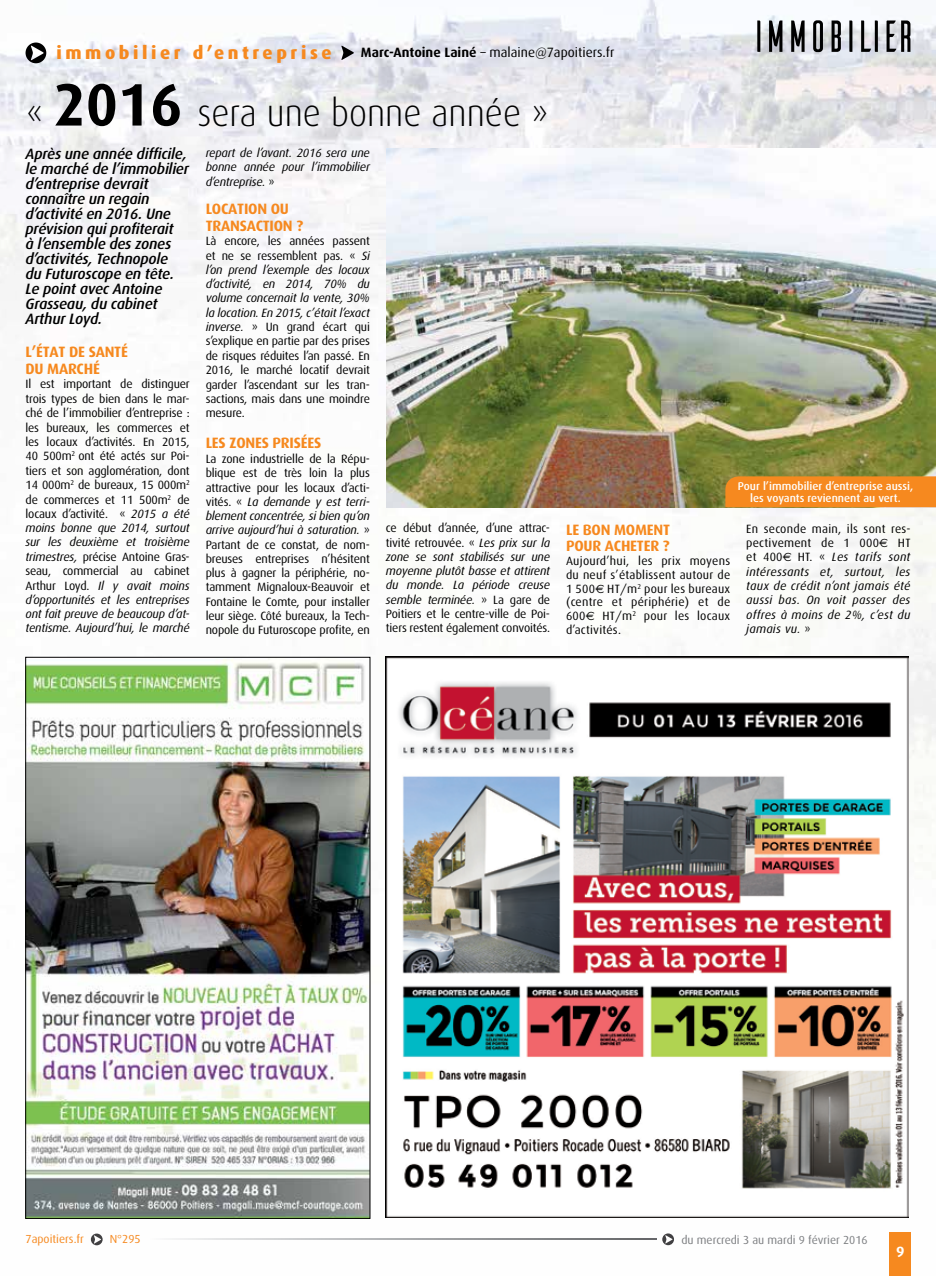
<style>
.page{position:relative;width:936px;height:1276px;background:#fff}
.page>*{position:absolute;margin:0;border:0;box-sizing:border-box;transform-origin:0 0}
.t1{font:300 37.5px "Dax";color:#000;scale:.95 1}
.t2{font:800 18px "Dax";letter-spacing:.2em;color:#f6891f}
.t3{font:italic 500 15px/15px "Dax";letter-spacing:-.015em;color:#000}
.t4{font:700 15px/16.5px "Dax";letter-spacing:.06em;color:#f6891f}
.t5{font:700 15px "Dax";color:#fff}
.t6{font:13.5px "Dax";color:#000}
.t7{font:12px/14.4px "Dax";letter-spacing:-.015em;color:#000;text-align:justify}
.t8{font:italic 12px/14.4px "Dax";letter-spacing:-.005em;color:#000;text-align:justify}
.t9{font:11.7px "Dax";color:#7c7e81}
.t10{font:11.7px "Dax";color:#f6891f}
.t11{font:500 11.25px/12px "Dax";color:#fff;text-align:center}
.s1{font-weight:700}
.s2{font-weight:700;font-size:60px}
.s3{font-style:italic}
.s4{font-style:normal}
.s5{font-family:"Euro Sans"}
.s6{font-family:"Euro Sans";font-style:normal}
</style>
<div class="page">
<img style="left:0;top:0;width:935px;height:1246px">
<div style="left:889px;top:1232px;width:22px;height:44px;background:#f6891f"></div>
<img style="left:386px;top:149px;width:549px;height:358px">
<svg style="left:341px;top:45px;width:13px;height:15px"></svg>
<svg style="left:26px;top:43px;width:20px;height:20px"></svg>
<div style="left:725px;top:476px;width:210px;height:31px;background:#f6891f"></div>
<svg style="left:91px;top:1233px;width:12px;height:12px"></svg>
<svg style="left:662px;top:1233px;width:12px;height:12px"></svg>
<svg style="left:150px;top:1239px;width:506px;height:1px"></svg>
<img style="left:385px;top:656px;width:523px;height:561px">
<svg style="left:757px;top:20px;width:153px;height:32px;background:#929497"></svg>
<img style="left:28px;top:659px;width:340px;height:557px">
<h2 class="t2" style="left:56px;top:42px;width:277px">immobilier d’entreprise</h2>
<p class="t6" style="left:361px;top:45px;width:255px"><span class="s1">MARC-ANTOINE LAINÉ</span> – malaine@7apoitiers.fr</p>
<h1 class="t1" style="left:26px;top:92px;width:552px">« <span class="s2">2016</span> sera une bonne année »</h1>
<p class="t3" style="left:26px;top:147px;width:165px">Après une année difficile, le marché de l’immobilier d’entreprise devrait connaître un regain d’activité en 2016. Une prévision qui profiterait<br>à l’ensemble des zones d’activités, Technopole<br>du Futuroscope en tête.<br>Le point avec Antoine<br>Grasseau, du cabinet<br>Arthur Loyd.</p>
<p class="t4" style="left:26px;top:344px;width:104px">L’ÉTAT DE SANTÉ<br>DU MARCHÉ</p>
<p class="t7" style="left:26px;top:377px;width:166px">I l est important de distinguer trois types de bien dans le mar&shy;ché de l’immobilier d’entreprise : les bureaux, les commerces et les locaux d’activités. En 2015, 40 500m<sup>2</sup> ont été actés sur Poi&shy;tiers et son agglomération, dont 14 000m<sup>2</sup> de bureaux, 15 000m<sup>2 </sup>de commerces et 11 500m<sup>2</sup> de locaux d’activité. « <span class="s3">2015 a été moins bonne que 2014, surtout sur les deuxième et troisième trimestres,</span> précise Antoine Gras&shy;seau, commercial au cabinet Arthur Loyd. <span class="s3">Il y avait moins d’opportunités et les entreprises ont fait preuve de beaucoup d’at&shy;tentisme. Aujourd’hui, le marché</span></p>
<p class="t8" style="left:206px;top:146px;width:166px">repart de l’avant. 2016 sera une bonne année pour l’immobilier d’entreprise. <span class="s4">»</span></p>
<p class="t4" style="left:206px;top:201px;width:99px">LOCATION OU<br>TRANSACTION ?</p>
<p class="t7" style="left:206px;top:234px;width:166px">Là encore, les années passent et ne se ressemblent pas. « <span class="s3">Si l’on prend l’exemple des locaux d’activité, en 2014, 70% du volume concernait la vente, 30% la location. En 2015, c’était l’exact inverse.</span> » Un grand écart qui s’explique en partie par des prises de risques réduites l’an passé. En 2016, le marché locatif devrait garder l’ascendant sur les tran&shy;sactions, mais dans une moindre mesure.</p>
<p class="t4" style="left:206px;top:435px;width:116px">LES ZONES PRISÉES</p>
<p class="t7" style="left:206px;top:451px;width:166px">La zone industrielle de la Répu&shy;blique est de très loin la plus attractive pour les locaux d’acti&shy;vités. « <span class="s3">La demande y est terri&shy;blement concentrée, si bien qu’on arrive aujourd’hui à saturation.</span> » Partant de ce constat, de nom&shy;breuses entreprises n’hésitent plus à gagner la périphérie, no&shy;tamment Mignaloux-Beauvoir et Fontaine le Comte, pour installer leur siège. Côté bureaux, la Tech&shy;nopole du Futuroscope profite, en</p>
<p class="t7" style="left:386px;top:521px;width:166px">ce début d’année, d’une attrac&shy;tivité retrouvée. « <span class="s3">Les prix sur la zone se sont stabilisés sur une moyenne plutôt basse et attirent du monde. La période creuse semble terminée.</span> » La gare de Poitiers et le centre-ville de Poi&shy;tiers restent également convoités.</p>
<p class="t4" style="left:566px;top:521px;width:105px">LE BON MOMENT<br>POUR ACHETER ?</p>
<p class="t7" style="left:566px;top:554px;width:166px;line-height:13.8px">Aujourd’hui, les prix moyens du neuf s’établissent autour de 1 500<span class="s5">€</span> HT/m<sup>2</sup> pour les bureaux (centre et périphérie) et de 600<span class="s5">€</span> HT/m<sup>2</sup> pour les locaux d’activités.</p>
<p class="t11" style="left:737px;top:480px;width:177px">Pour l’immobilier d’entreprise aussi, les voyants reviennent au vert.</p>
<p class="t8" style="left:746px;top:521px;width:166px"><span class="s4">En seconde main, ils sont res&shy;pectivement de 1 000</span><span class="s6">€</span> <span class="s4">HT et 400</span><span class="s6">€</span> <span class="s4">HT. «</span> Les tarifs sont intéressants et, surtout, les taux de crédit n’ont jamais été aussi bas. On voit passer des offres à moins de 2%, c’est du jamais vu. <span class="s4">»</span></p>
<p class="t10" style="left:26px;top:1233px;width:60px">7apoitiers.fr</p>
<p class="t10" style="left:110px;top:1233px;width:32px">N°295</p>
<p class="t9" style="left:681px;top:1233px;width:188px">du mercredi 3 au mardi 9 février 2016</p>
<p class="t5" style="left:896px;top:1243px;width:10px">9</p>
</div>
